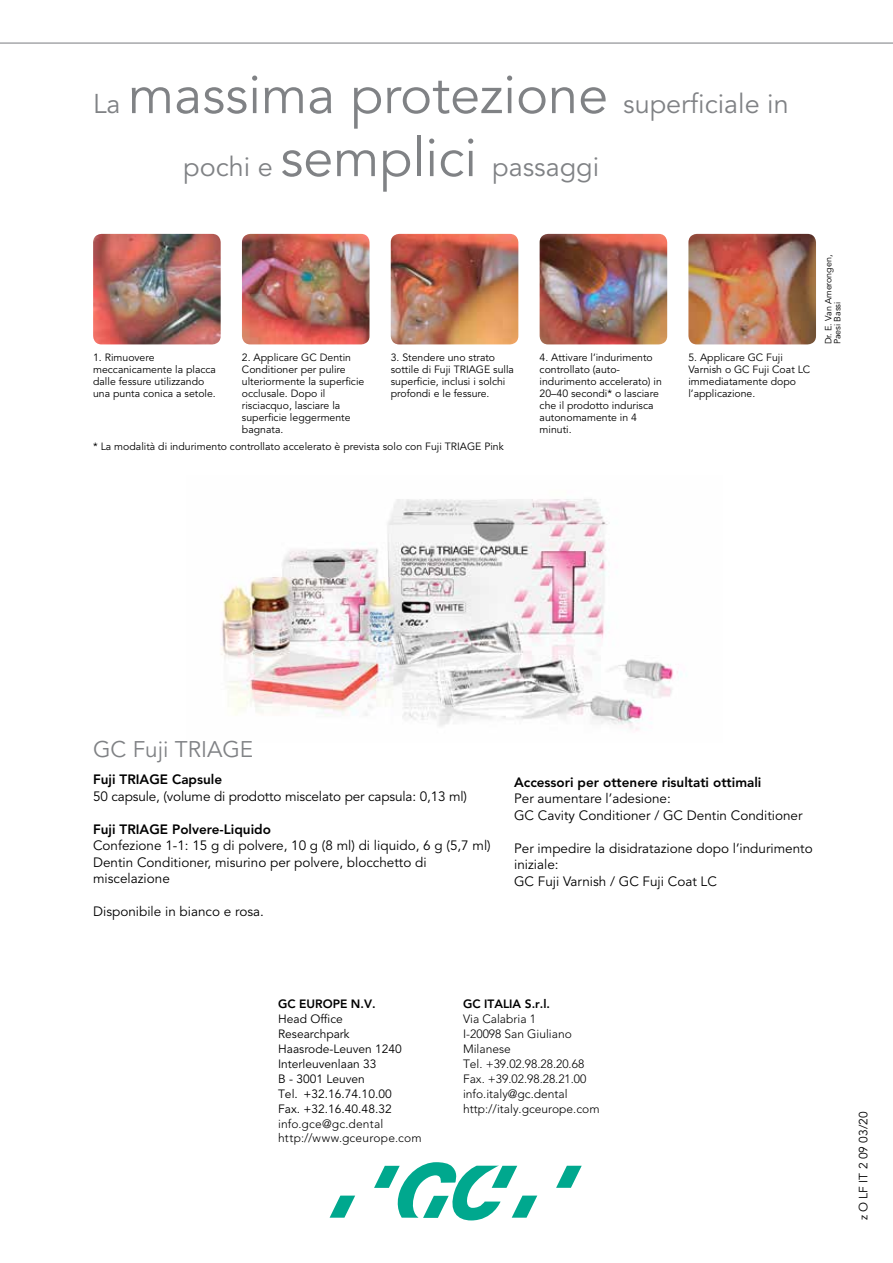
<style>
.page{position:relative;width:893px;height:1263px;background:#fff}
.page>*{position:absolute;margin:0;border:0;box-sizing:border-box;transform-origin:0 0}
.t1{font:54px "Avenir LT Std";color:#808285}
.t2{font:27px "Avenir LT Std";color:#808285}
.t3{font:22.5px "Avenir LT Std";color:#808285}
.t4{font:13.5px/16.5px "Avenir LT Std";color:#000}
.t5{font:800 13.5px "Avenir LT Std";color:#000}
.t6{font:300 12px/15px "Avenir LT Std";color:#000}
.t7{font:12px/15px "Avenir LT Std";color:#000}
.t8{font:300 12px/14.4px "Avenir LT Std";letter-spacing:.02em;color:#000}
.t9{font:800 12px "Avenir LT Std";color:#000}
.t10{font:10.5px/12px "Avenir LT Std";color:#000}
.t11{font:9px/9px "Avenir LT Std";letter-spacing:-.01em;color:#000}
.s1{font-size:27px}
.s2{font-size:54px}
</style>
<div class="page">
<img style="left:221px;top:499px;width:466px;height:232px">
<img style="left:93px;top:234px;width:128px;height:110px">
<img style="left:242px;top:234px;width:127px;height:110px">
<img style="left:391px;top:234px;width:127px;height:110px">
<img style="left:540px;top:234px;width:127px;height:110px">
<img style="left:688px;top:234px;width:128px;height:110px">
<svg style="left:0;top:42px;width:893px;height:2px;background:#bbbcbe"></svg>
<svg style="left:556px;top:1166px;width:26px;height:22px"></svg>
<svg style="left:374px;top:1162px;width:163px;height:58px"></svg>
<svg style="left:330px;top:1195px;width:25px;height:23px"></svg>
<h1 class="t1" style="left:93px;top:63px;width:697px"><span class="s1">La</span> massima protezione <span class="s1">superficiale in</span></h1>
<h2 class="t2" style="left:183px;top:151px;width:417px">pochi e <span class="s2">semplici</span> passaggi</h2>
<p class="t10" style="left:93px;top:352px;width:124px">1. Rimuovere meccanicamente la placca dalle fessure utilizzando una punta conica a setole.</p>
<p class="t10" style="left:242px;top:351px;width:124px">2. Applicare GC Dentin<br>Conditioner per pulire ulteriormente la superficie occlusale. Dopo il risciacquo, lasciare la superficie leggermente bagnata.</p>
<p class="t10" style="left:391px;top:351px;width:125px">3. Stendere uno strato sottile di Fuji TRIAGE sulla superficie, inclusi i solchi profondi e le fessure.</p>
<p class="t10" style="left:540px;top:351px;width:124px">4. Attivare l’indurimento controllato (auto&shy;indurimento accelerato) in<br>20–40 secondi* o lasciare che il prodotto indurisca autonomamente in 4 minuti.</p>
<p class="t10" style="left:688px;top:351px;width:123px">5. Applicare GC Fuji<br>Varnish o GC Fuji Coat LC immediatamente dopo l’applicazione.</p>
<p class="t10" style="left:93px;top:441px;width:412px">* La modalità di indurimento controllato accelerato è prevista solo con Fuji TRIAGE Pink</p>
<p class="t11" style="left:824px;top:344px;width:91px;rotate:-90deg">Dr. E. Van Amerongen,<br>Paesi Bassi</p>
<h3 class="t3" style="left:93px;top:736px;width:162px">GC Fuji TRIAGE</h3>
<p class="t5" style="left:93px;top:771px;width:131px">Fuji TRIAGE Capsule</p>
<p class="t4" style="left:93px;top:788px;width:375px">50 capsule, (volume di prodotto miscelato per capsula: 0,13 ml)</p>
<p class="t5" style="left:93px;top:821px;width:179px">Fuji TRIAGE Polvere-Liquido</p>
<p class="t4" style="left:93px;top:837px;width:399px">Confezione 1-1: 15 g di polvere, 10 g (8 ml) di liquido, 6 g (5,7 ml)<br>Dentin Conditioner, misurino per polvere, blocchetto di miscelazione</p>
<p class="t4" style="left:93px;top:903px;width:172px">Disponibile in bianco e rosa.</p>
<p class="t5" style="left:514px;top:774px;width:249px">Accessori per ottenere risultati ottimali</p>
<p class="t4" style="left:514px;top:791px;width:290px">Per aumentare l’adesione:<br>GC Cavity Conditioner / GC Dentin Conditioner</p>
<p class="t4" style="left:514px;top:840px;width:300px">Per impedire la disidratazione dopo l’indurimento iniziale:<br>GC Fuji Varnish / GC Fuji Coat LC</p>
<p class="t9" style="left:278px;top:997px;width:99px">GC EUROPE N.V.</p>
<p class="t7" style="left:278px;top:1012px;width:125px">Head Office<br>Researchpark<br>Haasrode-Leuven 1240<br>Interleuvenlaan 33<br>B - 3001 Leuven<br>Tel. +32.16.74.10.00<br>Fax. +32.16.40.48.32</p>
<p class="t8" style="left:278px;top:1116px;width:145px">info.gce@gc.dental http://www.gceurope.com</p>
<p class="t9" style="left:463px;top:997px;width:89px">GC ITALIA S.r.l.</p>
<p class="t6" style="left:463px;top:1012px;width:138px">Via Calabria 1<br>I-20098 San Giuliano<br>Milanese<br>Tel. +39.02.98.28.20.68<br>Fax. +39.02.98.28.21.00 info.italy@gc.dental http://italy.gceurope.com</p>
<p class="t7" style="left:856px;top:1220px;width:111px;rotate:-90deg">z O LF IT 2 09 03/20</p>
</div>
